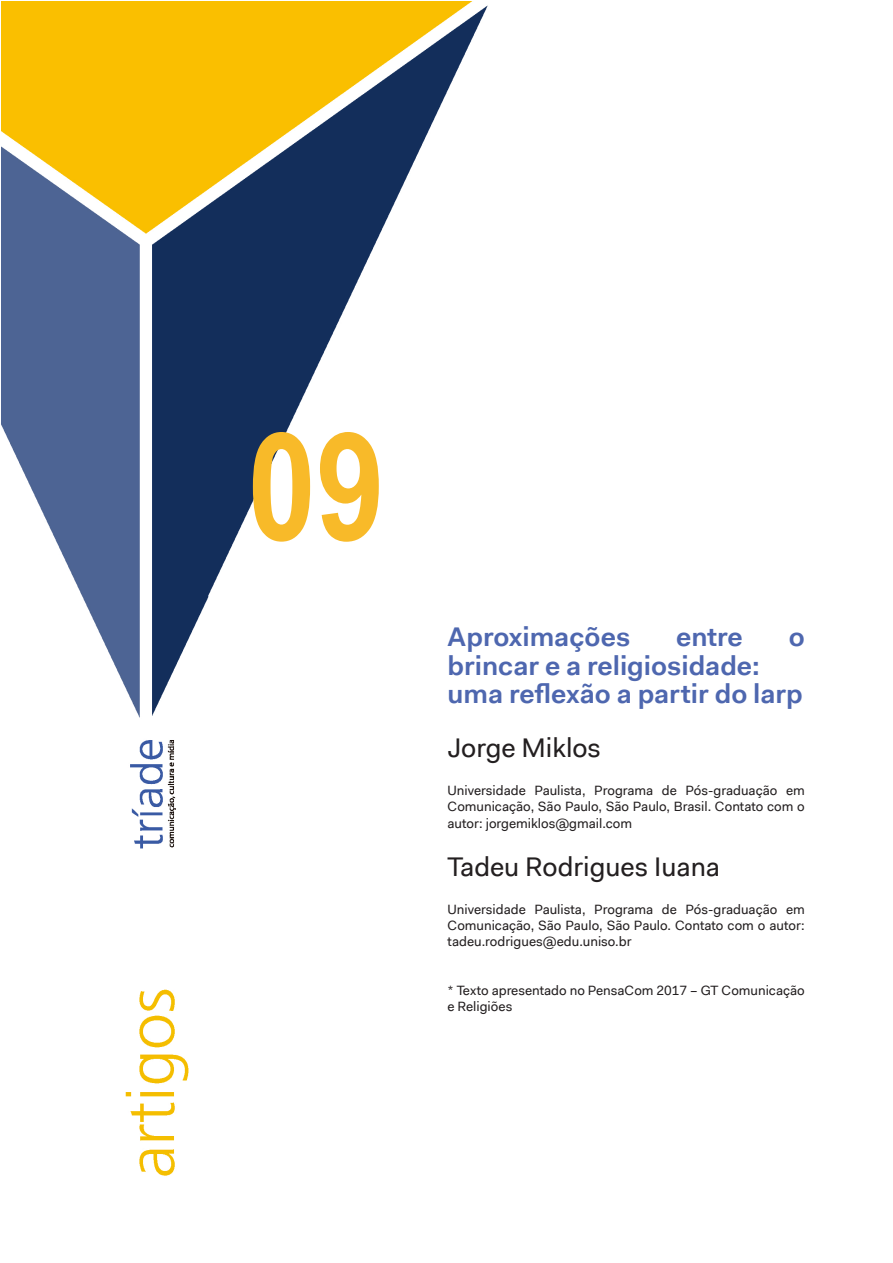
<style>
.page{position:relative;width:893px;height:1263px;background:#fff}
.page>*{position:absolute;margin:0;border:0;box-sizing:border-box;transform-origin:0 0}
.t1{font:700 150px "Arial Narrow";color:#f8ba29}
.Art_Titulo{font:600 27px "Fakt Pro";color:#4e67af}
.Art_Autor{font:27px "Fakt Pro";color:#231f20}
.Art_Biografia{font:13.5px/16.2px "Fakt Pro";color:#231f20;text-align:justify}
</style>
<div class="page">
<img style="left:1px;top:1px;width:487px;height:1175px">
<div style="left:448px;top:626px;width:357px;height:403px;background:#fff"></div>
<p class="t1" style="left:248px;top:373px;width:138px">09</p>
<p class="Art_Titulo" style="left:448px;top:619px;width:184px">Aproximações</p>
<p class="Art_Titulo" style="left:676px;top:619px;width:68px">entre</p>
<p class="Art_Titulo" style="left:789px;top:619px;width:18px">o</p>
<p class="Art_Titulo" style="left:448px;top:648px;width:314px">brincar e a religiosidade:</p>
<p class="Art_Titulo" style="left:448px;top:676px;width:357px">uma reflexão a partir do larp</p>
<p class="Art_Autor" style="left:448px;top:730px;width:155px">Jorge Miklos</p>
<p class="Art_Biografia" style="left:448px;top:782px;width:359px">Universidade Paulista, Programa de Pós-graduação em Comunicação, São Paulo, São Paulo, Brasil. Contato com o autor: jorgemiklos@gmail.com</p>
<p class="Art_Autor" style="left:448px;top:849px;width:274px">Tadeu Rodrigues Iuana</p>
<p class="Art_Biografia" style="left:448px;top:901px;width:359px">Universidade Paulista, Programa de Pós-graduação em Comunicação, São Paulo, São Paulo. Contato com o autor: tadeu.rodrigues@edu.uniso.br</p>
<p class="Art_Biografia" style="left:448px;top:982px;width:359px">* Texto apresentado no PensaCom 2017 – GT Comunicação e Religiões</p>
</div>
